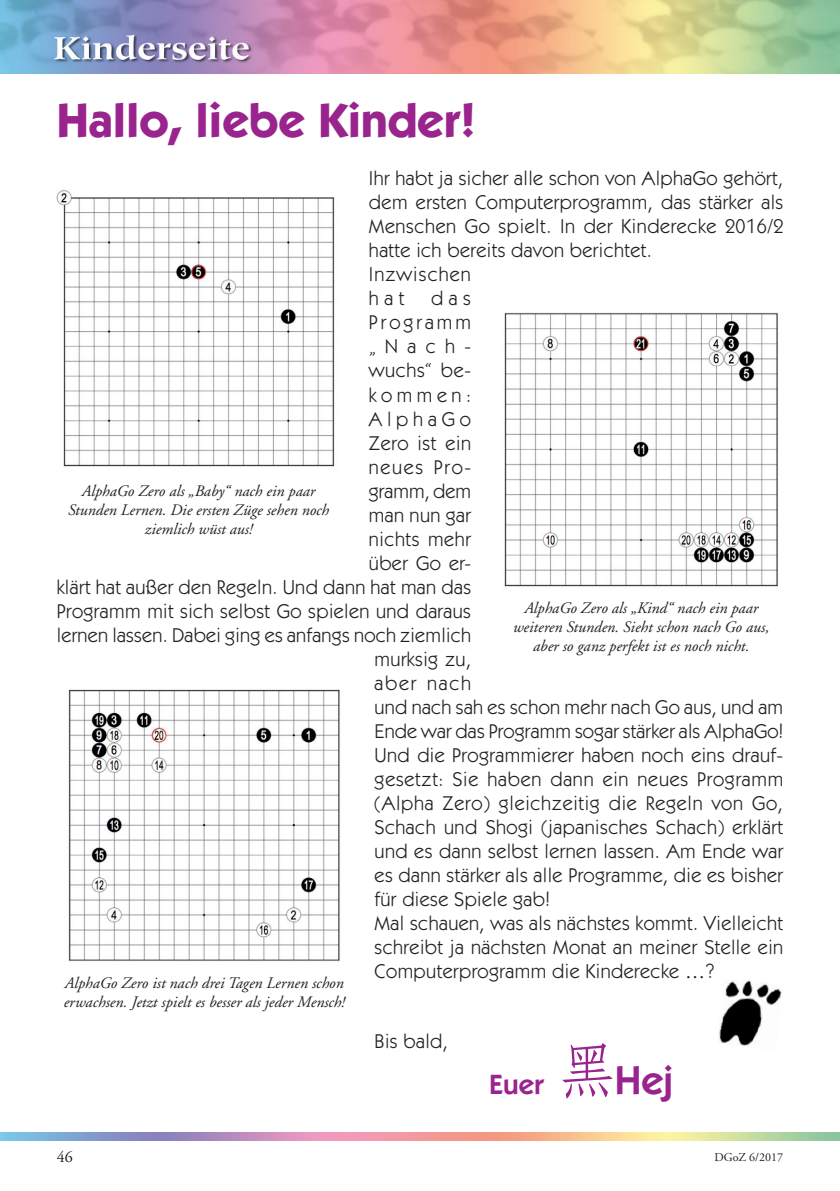
<style>
.page{position:relative;width:840px;height:1191px;background:#fff}
.page>*{position:absolute;margin:0;border:0;box-sizing:border-box;transform-origin:0 0}
.t1{font:700 48px "Itc Kabel";color:#99248e}
.t2{font:600 28px "Itc Kabel";color:#99248e}
.t3{font:20px/24px "Itc Kabel";letter-spacing:.02em;color:#231f20}
.t4{font:20px "Itc Kabel";letter-spacing:.08em;color:#231f20}
.t5{font:20px "Itc Kabel";color:#231f20}
.t6{font:20px "Itc Kabel";letter-spacing:.15em;color:#231f20}
.t7{font:20px "Itc Kabel";letter-spacing:.085em;color:#231f20}
.t8{font:20px "Itc Kabel";letter-spacing:.24em;color:#231f20}
.t9{font:italic 16px/19.2px "Adobe Garamond";color:#231f20;text-align:center}
.t10{font:16px "Adobe Garamond";color:#231f20}
.t11{font:12px "Adobe Garamond";color:#231f20}
.s1{font-family:"Adobe Garamond"}
.s2{font-family:"Adobe Fangsong Std";font-weight:400;font-size:60px}
.s3{font-size:40px}
</style>
<div class="page">
<img style="left:719px;top:980px;width:63px;height:66px">
<img style="left:0;top:0;width:839px;height:74px">
<img style="left:57px;top:190px;width:278px;height:277px">
<img style="left:504px;top:312px;width:274px;height:275px">
<img style="left:68px;top:689px;width:272px;height:273px">
<h1 class="t1" style="left:57px;top:92px;width:420px">Hallo, liebe Kinder!</h1>
<p class="t3" style="left:369px;top:167px;width:416px">Ihr habt ja sicher alle schon von AlphaGo gehört, dem ersten Computerprogramm, das stärker als<br>Menschen Go spielt. In der Kinderecke 2016/2 hatte ich bereits davon berichtet.<br>Inzwischen<br>hat</p>
<p class="t3" style="left:431px;top:287px;width:41px">das</p>
<p class="t6" style="left:369px;top:311px;width:103px">Programm</p>
<p class="t3" style="left:369px;top:335px;width:104px">„Nach-</p>
<p class="t3" style="left:369px;top:359px;width:104px">wuchs“ be-</p>
<p class="t3" style="left:369px;top:383px;width:104px">kommen:</p>
<p class="t8" style="left:369px;top:407px;width:104px">AlphaGo</p>
<p class="t3" style="left:369px;top:431px;width:104px">Zero ist ein</p>
<p class="t4" style="left:369px;top:455px;width:104px">neues Pro-</p>
<p class="t5" style="left:369px;top:479px;width:103px">gramm, dem</p>
<p class="t3" style="left:369px;top:503px;width:104px">man nun gar</p>
<p class="t3" style="left:369px;top:527px;width:104px">nichts mehr</p>
<p class="t3" style="left:369px;top:551px;width:104px">über Go er-</p>
<p class="t3" style="left:57px;top:575px;width:415px">klärt hat außer den Regeln. Und dann hat man das</p>
<p class="t3" style="left:57px;top:599px;width:415px">Programm mit sich selbst Go spielen und daraus</p>
<p class="t3" style="left:57px;top:623px;width:415px">lernen lassen. Dabei ging es anfangs noch ziemlich</p>
<p class="t3" style="left:374px;top:647px;width:98px">murksig zu,</p>
<p class="t7" style="left:374px;top:671px;width:98px">aber nach</p>
<p class="t3" style="left:374px;top:695px;width:410px">und nach sah es schon mehr nach Go aus, und am</p>
<p class="t3" style="left:374px;top:719px;width:410px">Ende war das Programm sogar stärker als AlphaGo!</p>
<p class="t3" style="left:374px;top:743px;width:410px">Und die Programmierer haben noch eins drauf-</p>
<p class="t3" style="left:374px;top:767px;width:410px">gesetzt: Sie haben dann ein neues Programm</p>
<p class="t3" style="left:374px;top:791px;width:409px">(Alpha Zero) gleichzeitig die Regeln von Go,</p>
<p class="t3" style="left:374px;top:815px;width:409px">Schach und Shogi (japanisches Schach) erklärt</p>
<p class="t3" style="left:374px;top:839px;width:410px">und es dann selbst lernen lassen. Am Ende war</p>
<p class="t3" style="left:374px;top:863px;width:410px">es dann stärker als alle Programme, die es bisher</p>
<p class="t3" style="left:374px;top:887px;width:177px">für diese Spiele gab!</p>
<p class="t3" style="left:374px;top:911px;width:410px">Mal schauen, was als nächstes kommt. Vielleicht</p>
<p class="t3" style="left:374px;top:935px;width:410px">schreibt ja nächsten Monat an meiner Stelle ein</p>
<p class="t3" style="left:374px;top:959px;width:341px">Computerprogramm die Kinderecke <span class="s1">…</span>?</p>
<p class="t9" style="left:68px;top:481px;width:262px">AlphaGo Zero als „Baby“ nach ein paar<br>Stunden Lernen. Die ersten Züge sehen noch ziemlich wüst aus!</p>
<p class="t9" style="left:513px;top:599px;width:257px">AlphaGo Zero als „Kind“ nach ein paar weiteren Stunden. Sieht schon nach Go aus, aber so ganz perfekt ist es noch nicht.</p>
<p class="t9" style="left:64px;top:973px;width:282px;text-align:left">AlphaGo Zero ist nach drei Tagen Lernen schon erwachsen. Jetzt spielt es besser als jeder Mensch!</p>
<p class="t3" style="left:374px;top:1029px;width:75px">Bis bald,</p>
<h2 class="t2" style="left:489px;top:1067px;width:185px">Euer <span class="s2">黑</span><span class="s3">Hej</span></h2>
<p class="t10" style="left:57px;top:1148px;width:17px">46</p>
<p class="t11" style="left:714px;top:1151px;width:70px">DGoZ 6/2017</p>
</div>
